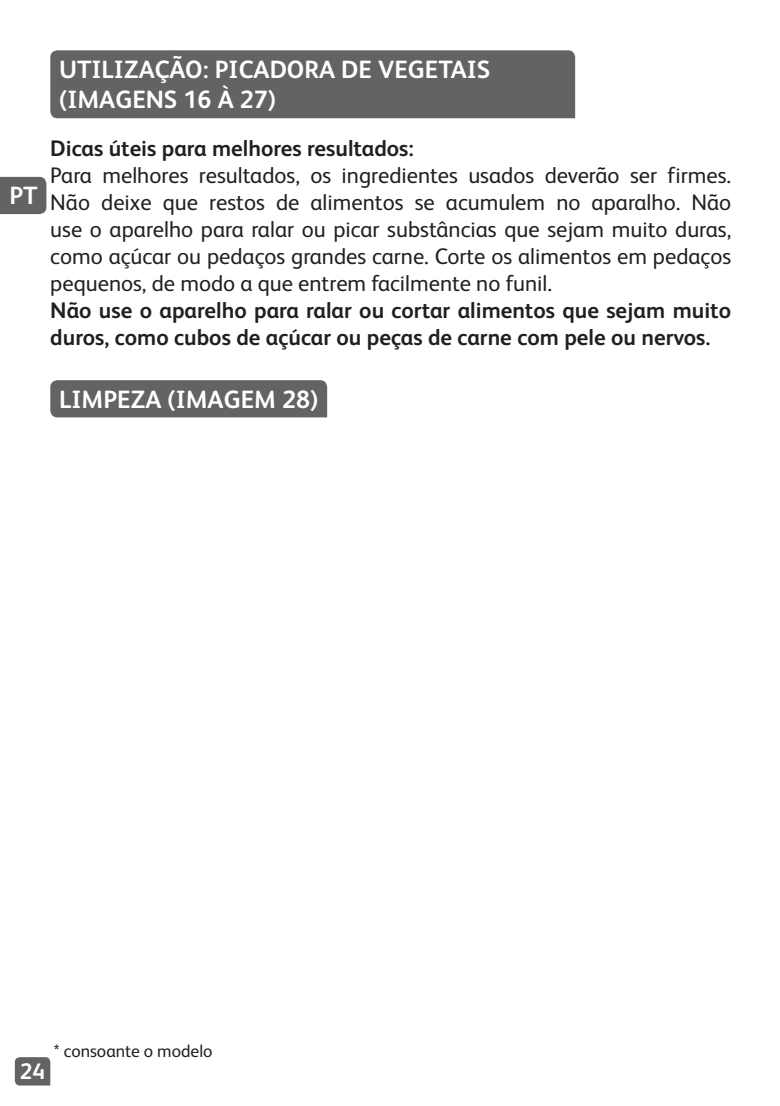
<style>
.page{position:relative;width:780px;height:1106px;background:#fff}
.page>*{position:absolute;margin:0;border:0;box-sizing:border-box;transform-origin:0 0}
.t1{font:700 25px/30px "FS Albert";color:#fff}
.t2{font:22.5px/27px "FS Albert";color:#231f20;text-align:justify}
.t3{font:700 22.5px/27px "FS Albert";color:#231f20}
.t4{font:700 22.5px "FS Albert";color:#fff}
.t5{font:17.5px "FS Albert";color:#231f20}
</style>
<div class="page">
<svg style="left:15px;top:1057px;width:35px;height:28px"></svg>
<div style="left:0;top:177px;width:46px;height:37px;background:#636366"></div>
<div style="left:50px;top:380px;width:277px;height:37px;background:#636366"></div>
<div style="left:50px;top:50px;width:525px;height:68px;background:#636366"></div>
<p class="t1" style="left:9px;top:181px;width:30px">PT</p>
<p class="t1" style="left:59px;top:54px;width:432px">UTILIZAÇÃO: PICADORA DE VEGETAIS (IMAGENS 16 À 27)</p>
<p class="t3" style="left:50px;top:134px;width:365px">Dicas úteis para melhores resultados:</p>
<p class="t2" style="left:50px;top:161px;width:682px">Para melhores resultados, os ingredientes usados deverão ser firmes.<br>Não deixe que restos de alimentos se acumulem no aparalho. Não use o aparelho para ralar ou picar substâncias que sejam muito duras, como açúcar ou pedaços grandes carne. Corte os alimentos em pedaços pequenos, de modo a que entrem facilmente no funil.</p>
<p class="t3" style="left:50px;top:296px;width:682px">Não use o aparelho para ralar ou cortar alimentos que sejam muito duros, como cubos de açúcar ou peças de carne com pele ou nervos.</p>
<p class="t1" style="left:59px;top:384px;width:260px">LIMPEZA (IMAGEM 28)</p>
<p class="t5" style="left:54px;top:1041px;width:160px">* consoante o modelo</p>
<p class="t4" style="left:20px;top:1058px;width:27px">24</p>
</div>
